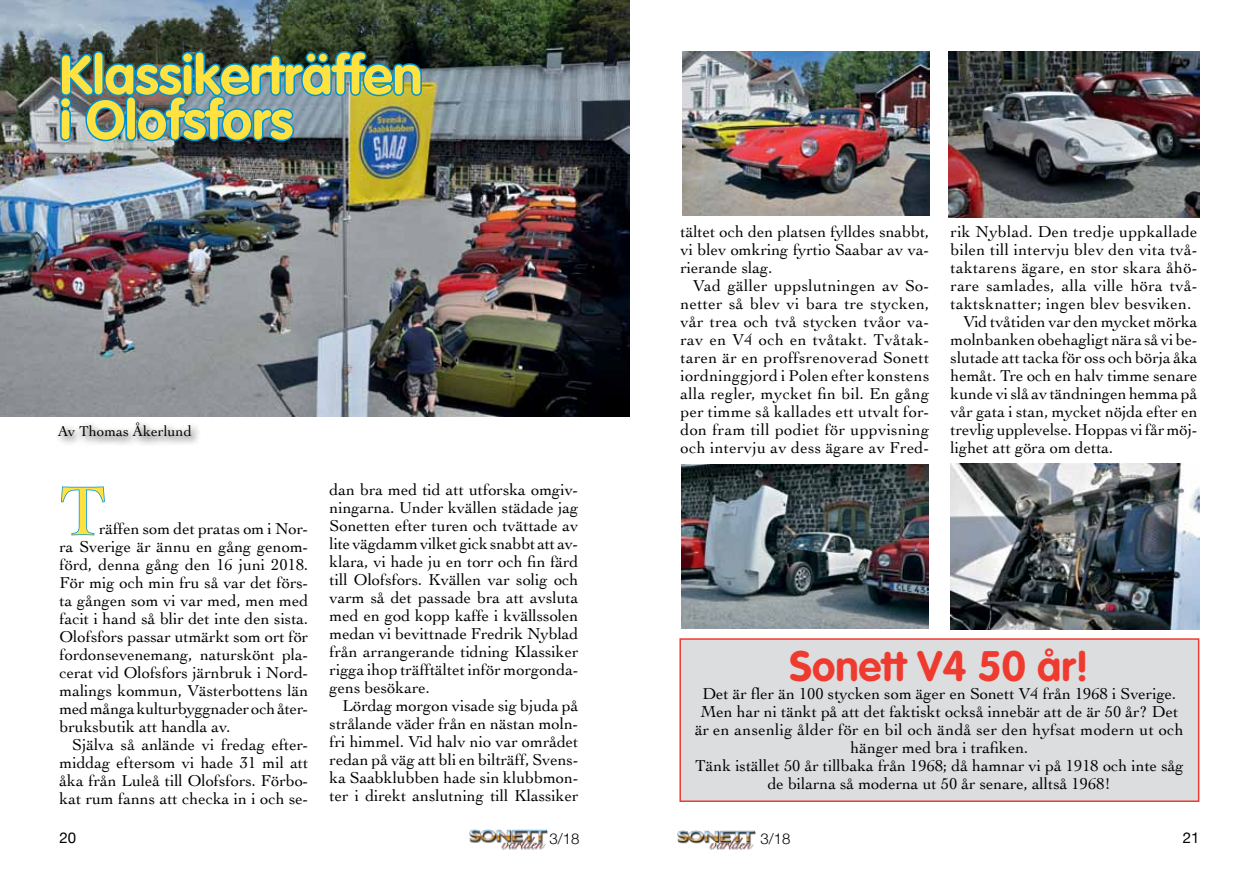
<style>
.page{position:relative;width:1259px;height:893px;background:#fff}
.page>*{position:absolute;margin:0;border:0;box-sizing:border-box;transform-origin:0 0}
.t1{font:72px "Cochin";color:#ffe240}
.t2{font:700 54px/45px "VAG Rounded";color:#ffe240}
.t3{font:700 42px "VAG Rounded";color:#ef3b2f}
.t4{font:16.5px/18px "Cochin";color:#000;text-align:justify}
.t5{font:16.5px "Cochin";letter-spacing:.02em;color:#000}
.t6{font:15px "Cochin";color:#000}
.t7{font:300 15px "Helvetica Neue";color:#000}
.t8{font:15px "Helvetica Neue";color:#000}
</style>
<div class="page">
<img style="left:469px;top:830px;width:78px;height:20px">
<img style="left:677px;top:830px;width:78px;height:20px">
<div style="left:680px;top:639px;width:518px;height:162px;background:#dcddde"></div>
<div style="left:679px;top:638px;width:520px;height:164px;border:2px solid #ef3b2f"></div>
<img style="left:0;top:0;width:629px;height:416px">
<img style="left:682px;top:52px;width:247px;height:164px">
<img style="left:948px;top:51px;width:251px;height:167px">
<img style="left:681px;top:464px;width:247px;height:164px">
<img style="left:950px;top:464px;width:249px;height:165px">
<img style="left:58px;top:50px;width:365px;height:93px">
<svg style="left:61px;top:486px;width:44px;height:50px"></svg>
<div style="left:54px;top:418px;width:147px;height:29px;background:#000;opacity:.96"></div>
<h2 class="t2" style="left:60px;top:52px;width:364px">Klassikerträffen i Olofsfors</h2>
<p class="t6" style="left:58px;top:421px;width:135px">Av Thomas Åkerlund</p>
<h1 class="t1" style="left:60px;top:462px;width:48px">T</h1>
<p class="t4" style="left:60px;top:519px;width:250px;text-indent:39px">räffen som det pratas om i Nor&shy;ra Sverige är ännu en gång genom&shy;förd, denna gång den 16 juni 2018.<br>För mig och min fru så var det förs&shy;ta gången som vi var med, men med facit i hand så blir det inte den sista.<br>Olofsfors passar utmärkt som ort för fordonsevenemang, naturskönt pla&shy;cerat vid Olofsfors järnbruk i Nord&shy;malings kommun, Västerbottens län med många kulturbyggnader och åter&shy;bruksbutik att handla av.</p>
<p class="t4" style="left:60px;top:735px;width:250px;text-indent:13px">Själva så anlände vi fredag efter&shy;middag eftersom vi hade 31 mil att åka från Luleå till Olofsfors. Förbo&shy;kat rum fanns att checka in i och se-</p>
<p class="t4" style="left:330px;top:480px;width:250px">dan bra med tid att utforska omgiv&shy;ningarna. Under kvällen städade jag Sonetten efter turen och tvättade av lite vägdamm vilket gick snabbt att av&shy;klara, vi hade ju en torr och fin färd till Olofsfors. Kvällen var solig och varm så det passade bra att avsluta med en god kopp kaffe i kvällssolen medan vi bevittnade Fredrik Nyblad från arrangerande tidning Klassiker rigga ihop träfftältet inför morgonda&shy;gens besökare.</p>
<p class="t4" style="left:330px;top:696px;width:250px;text-indent:13px">Lördag morgon visade sig bjuda på strålande väder från en nästan moln&shy;fri himmel. Vid halv nio var området redan på väg att bli en bilträff, Svens&shy;ka Saabklubben hade sin klubbmon&shy;ter i direkt anslutning till Klassiker</p>
<p class="t4" style="left:680px;top:222px;width:250px">tältet och den platsen fylldes snabbt, vi blev omkring fyrtio Saabar av va&shy;rierande slag.</p>
<p class="t4" style="left:680px;top:276px;width:250px;text-indent:13px">Vad gäller uppslutningen av So&shy;netter så blev vi bara tre stycken, vår trea och två stycken tvåor va&shy;rav en V4 och en tvåtakt. Tvåtak&shy;taren är en proffsrenoverad Sonett iordninggjord i Polen efter konstens alla regler, mycket fin bil. En gång per timme så kallades ett utvalt for&shy;don fram till podiet för uppvisning och intervju av dess ägare av Fred-</p>
<p class="t5" style="left:950px;top:220px;width:248px">rik Nyblad. Den tredje uppkallade</p>
<p class="t5" style="left:950px;top:238px;width:248px">bilen till intervju blev den vita två-</p>
<p class="t5" style="left:950px;top:256px;width:248px">taktarens ägare, en stor skara åhö-</p>
<p class="t5" style="left:950px;top:274px;width:248px">rare samlades, alla ville höra två-</p>
<p class="t5" style="left:950px;top:292px;width:242px">taktsknatter; ingen blev besviken.</p>
<p class="t4" style="left:963px;top:312px;width:236px">Vid tvåtiden var den mycket mörka</p>
<p class="t4" style="left:950px;top:330px;width:249px">molnbanken obehagligt nära så vi be-</p>
<p class="t4" style="left:950px;top:348px;width:248px">slutade att tacka för oss och börja åka</p>
<p class="t4" style="left:950px;top:366px;width:248px">hemåt. Tre och en halv timme senare</p>
<p class="t4" style="left:950px;top:384px;width:248px">kunde vi slå av tändningen hemma på</p>
<p class="t4" style="left:950px;top:402px;width:248px">vår gata i stan, mycket nöjda efter en</p>
<p class="t4" style="left:950px;top:420px;width:248px">trevlig upplevelse. Hoppas vi får möj-</p>
<p class="t4" style="left:950px;top:438px;width:164px">lighet att göra om detta.</p>
<h3 class="t3" style="left:789px;top:642px;width:301px">Sonett V4 50 år!</h3>
<p class="t4" style="left:695px;top:684px;width:490px;text-align:center">Det är fler än 100 stycken som äger en Sonett V4 från 1968 i Sverige.<br>Men har ni tänkt på att det faktiskt också innebär att de är 50 år? Det är en ansenlig ålder för en bil och ändå ser den hyfsat modern ut och hänger med bra i trafiken.<br>Tänk istället 50 år tillbaka från 1968; då hamnar vi på 1918 och inte såg de bilarna så moderna ut 50 år senare, alltså 1968!</p>
<p class="t8" style="left:60px;top:827px;width:18px">20</p>
<p class="t7" style="left:549px;top:827px;width:32px">3/18</p>
<p class="t7" style="left:760px;top:827px;width:32px">3/18</p>
<p class="t8" style="left:1182px;top:827px;width:18px">21</p>
</div>
